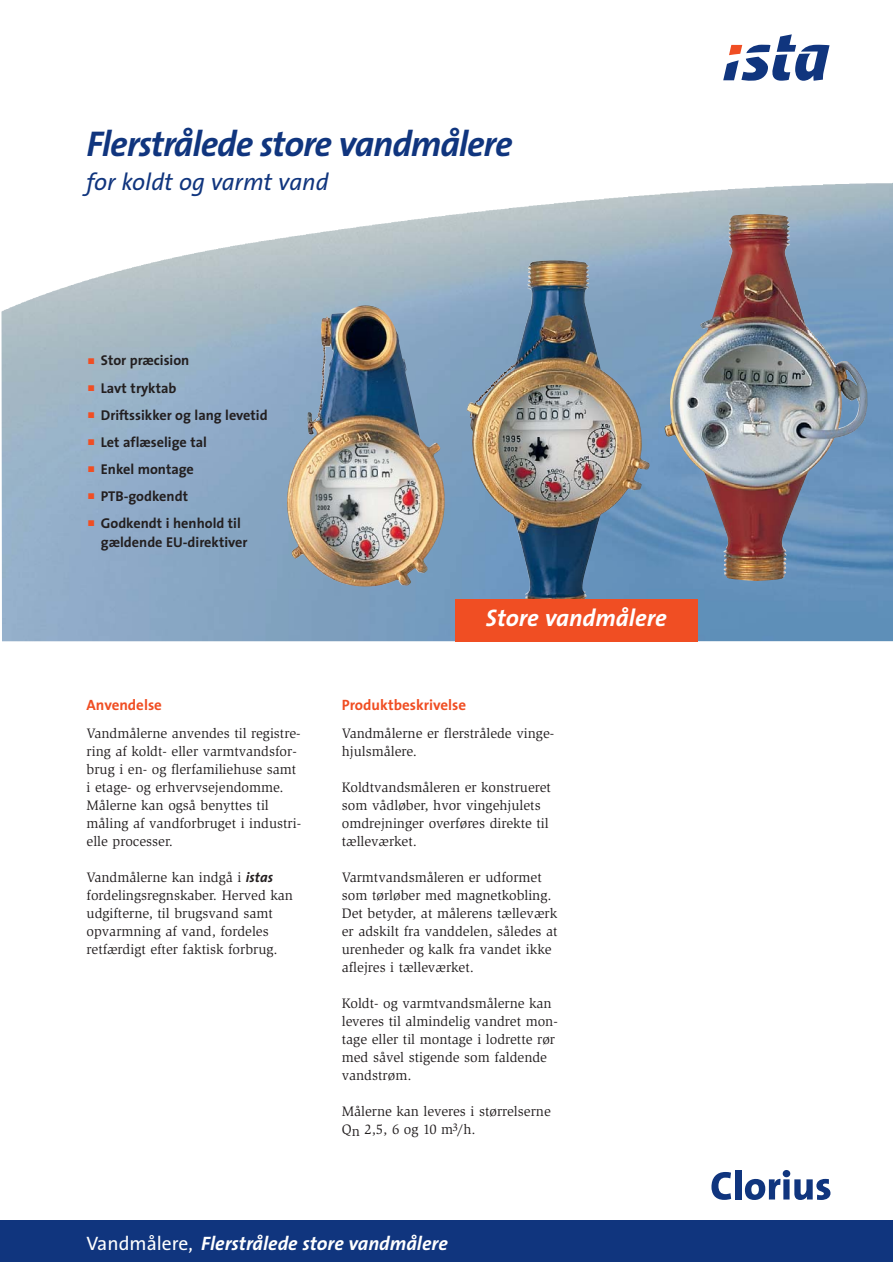
<style>
.page{position:relative;width:893px;height:1262px;background:#fff}
.page>*{position:absolute;margin:0;border:0;box-sizing:border-box;transform-origin:0 0}
.t1{font:italic 700 36px "Ista The Sans";letter-spacing:-.03em;color:#10357e}
.t2{font:italic 24px "Ista The Sans";color:#10357e}
.t3{font:italic 700 24px "Ista The Sans";color:#fff}
.t4{font:italic 700 19.5px "Ista The Sans";color:#fff}
.t5{font:700 15px "Ista The Sans";color:#f04e23}
.t6{font:700 14.25px/19.5px "Ista The Sans";color:#231f20}
.t7{font:14.1px/18px "Slimbach";color:#231f20}
.s1{color:#f04e23}
.s2{font-family:"Ista The Sans";font-weight:700;font-style:italic}
.s3{font-weight:400;font-style:normal}
</style>
<div class="page">
<img style="left:1px;top:332px;width:891px;height:309px">
<svg style="left:723px;top:34px;width:106px;height:47px"></svg>
<div style="left:0;top:1220px;width:892px;height:41px;background:#10357e"></div>
<svg style="left:711px;top:1172px;width:20px;height:27px"></svg>
<div style="left:735px;top:1169px;width:6px;height:30px;background:#10357e"></div>
<svg style="left:744px;top:1170px;width:86px;height:30px"></svg>
<img style="left:1px;top:183px;width:891px;height:149px">
<img style="left:287px;top:305px;width:157px;height:281px">
<img style="left:467px;top:260px;width:182px;height:275px">
<img style="left:670px;top:215px;width:197px;height:366px">
<div style="left:455px;top:599px;width:242px;height:42px;background:#f04e23"></div>
<h1 class="t1" style="left:87px;top:130px;width:427px">Flerstrålede store vandmålere</h1>
<h2 class="t2" style="left:87px;top:173px;width:243px">for koldt og varmt vand</h2>
<p class="t6" style="left:88px;top:352px;width:103px"><span class="s1">■</span> Stor præcision</p>
<p class="t6" style="left:88px;top:379px;width:90px"><span class="s1">■</span> Lavt tryktab</p>
<p class="t6" style="left:88px;top:406px;width:181px"><span class="s1">■</span> Driftssikker og lang levetid</p>
<p class="t6" style="left:88px;top:433px;width:120px"><span class="s1">■</span> Let aflæselige tal</p>
<p class="t6" style="left:88px;top:460px;width:107px"><span class="s1">■</span> Enkel montage</p>
<p class="t6" style="left:88px;top:487px;width:101px"><span class="s1">■</span> PTB-godkendt</p>
<p class="t6" style="left:101px;top:514px;width:148px;text-indent:-13px"><span class="s1">■</span> Godkendt i henhold til gældende EU-direktiver</p>
<p class="t5" style="left:87px;top:699px;width:77px">Anvendelse</p>
<p class="t7" style="left:87px;top:725px;width:216px">Vandmålerne anvendes til registre&shy;ring af koldt- eller varmtvandsfor&shy;brug i en- og flerfamiliehuse samt i etage- og erhvervsejendomme.<br>Målerne kan også benyttes til måling af vandforbruget i industri&shy;elle processer.</p>
<p class="t7" style="left:87px;top:869px;width:208px">Vandmålerne kan indgå i <span class="s2">istas </span>fordelingsregnskaber. Herved kan udgifterne, til brugsvand samt opvarmning af vand, fordeles retfærdigt efter faktisk forbrug.</p>
<h2 class="t3" style="left:486px;top:608px;width:182px">Store vandmålere</h2>
<p class="t5" style="left:342px;top:699px;width:126px">Produktbeskrivelse</p>
<p class="t7" style="left:342px;top:725px;width:214px">Vandmålerne er flerstrålede vinge&shy;hjulsmålere.</p>
<p class="t7" style="left:342px;top:779px;width:211px">Koldtvandsmåleren er konstrueret som vådløber, hvor vingehjulets omdrejninger overføres direkte til tælleværket.</p>
<p class="t7" style="left:342px;top:869px;width:217px">Varmtvandsmåleren er udformet som tørløber med magnetkobling.<br>Det betyder, at målerens tælleværk er adskilt fra vanddelen, således at urenheder og kalk fra vandet ikke aflejres i tælleværket.</p>
<p class="t7" style="left:342px;top:995px;width:217px">Koldt- og varmtvandsmålerne kan leveres til almindelig vandret mon&shy;tage eller til montage i lodrette rør med såvel stigende som faldende vandstrøm.</p>
<p class="t7" style="left:342px;top:1103px;width:210px">Målerne kan leveres i størrelserne<br>Qn 2,5, 6 og 10 m<sup>3</sup>/h.</p>
<h3 class="t4" style="left:87px;top:1236px;width:363px"><span class="s3">Vandmålere,</span> Flerstrålede store vandmålere</h3>
</div>
